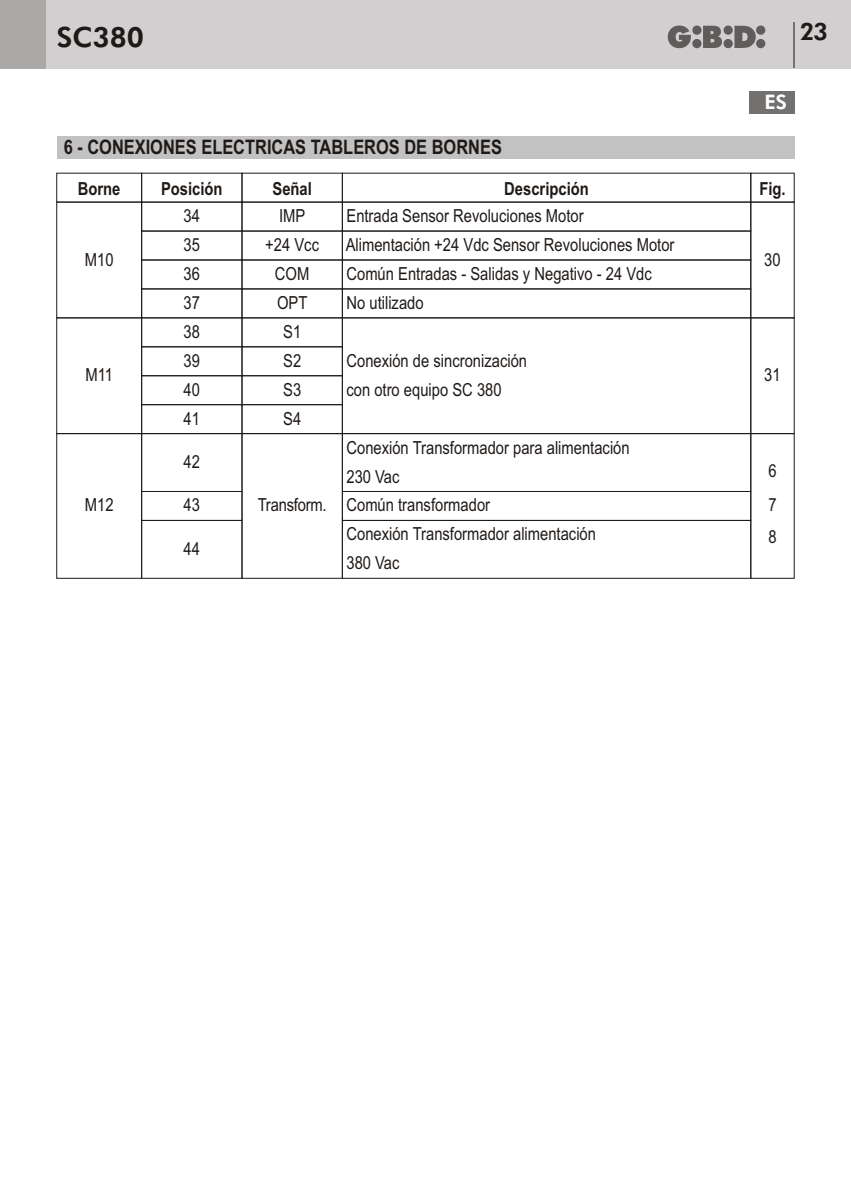
<style>
.page{position:relative;width:851px;height:1191px;background:#fff}
.page>*{position:absolute;margin:0;border:0;box-sizing:border-box;transform-origin:0 0}
.t1{font:800 28px "Futura BT";color:#1f1a17}
.t2{font:800 24px "Futura BT";color:#1f1a17}
.t3{font:700 20px "Arial Narrow";color:#1f1a17}
.t4{font:800 20px "Futura BT";color:#fff}
.t5{font:18px/29px "Arial Narrow";color:#1f1a17}
.t6{font:700 18px "Arial Narrow";color:#1f1a17}
</style>
<div class="page">
<div style="left:0;top:0;width:850px;height:68px;background:#d1cfcf"></div>
<div style="left:0;top:0;width:45px;height:68px;background:#aba8a8"></div>
<svg style="left:667px;top:26px;width:98px;height:22px"></svg>
<hr style="left:793px;top:23px;width:2px;height:45px;background:#737070">
<div style="left:748px;top:91px;width:46px;height:22px;background:#737070"></div>
<div style="left:141px;top:202px;width:101px;height:29px;border:1px solid #1f1a17"></div>
<div style="left:242px;top:202px;width:100px;height:29px;border:1px solid #1f1a17"></div>
<div style="left:342px;top:202px;width:408px;height:29px;border:1px solid #1f1a17"></div>
<div style="left:56px;top:202px;width:86px;height:116px;border:1px solid #1f1a17"></div>
<div style="left:141px;top:231px;width:101px;height:29px;border:1px solid #1f1a17"></div>
<div style="left:242px;top:231px;width:100px;height:29px;border:1px solid #1f1a17"></div>
<div style="left:342px;top:231px;width:408px;height:29px;border:1px solid #1f1a17"></div>
<div style="left:141px;top:260px;width:101px;height:29px;border:1px solid #1f1a17"></div>
<div style="left:242px;top:260px;width:100px;height:29px;border:1px solid #1f1a17"></div>
<div style="left:342px;top:260px;width:408px;height:29px;border:1px solid #1f1a17"></div>
<div style="left:141px;top:289px;width:101px;height:29px;border:1px solid #1f1a17"></div>
<div style="left:242px;top:289px;width:100px;height:29px;border:1px solid #1f1a17"></div>
<div style="left:342px;top:289px;width:408px;height:29px;border:1px solid #1f1a17"></div>
<div style="left:750px;top:202px;width:44px;height:116px;border:1px solid #1f1a17"></div>
<div style="left:56px;top:318px;width:86px;height:116px;border:1px solid #1f1a17"></div>
<div style="left:141px;top:346px;width:101px;height:30px;border:1px solid #1f1a17"></div>
<div style="left:242px;top:346px;width:100px;height:30px;border:1px solid #1f1a17"></div>
<div style="left:141px;top:375px;width:101px;height:30px;border:1px solid #1f1a17"></div>
<div style="left:242px;top:375px;width:100px;height:30px;border:1px solid #1f1a17"></div>
<div style="left:141px;top:404px;width:101px;height:30px;border:1px solid #1f1a17"></div>
<div style="left:242px;top:404px;width:100px;height:30px;border:1px solid #1f1a17"></div>
<div style="left:750px;top:318px;width:44px;height:116px;border:1px solid #1f1a17"></div>
<div style="left:56px;top:433px;width:86px;height:145px;border:1px solid #1f1a17"></div>
<div style="left:141px;top:433px;width:101px;height:59px;border:1px solid #1f1a17"></div>
<div style="left:242px;top:433px;width:100px;height:145px;border:1px solid #1f1a17"></div>
<div style="left:342px;top:433px;width:408px;height:59px;border:1px solid #1f1a17"></div>
<div style="left:141px;top:491px;width:101px;height:29px;border:1px solid #1f1a17"></div>
<div style="left:750px;top:433px;width:44px;height:145px;border:1px solid #1f1a17"></div>
<div style="left:342px;top:491px;width:408px;height:29px;border:1px solid #1f1a17"></div>
<div style="left:342px;top:520px;width:408px;height:58px;border:1px solid #1f1a17"></div>
<div style="left:141px;top:520px;width:101px;height:58px;border:1px solid #1f1a17"></div>
<div style="left:57px;top:136px;width:737px;height:23px;background:#c2c2c2"></div>
<h1 class="t1" style="left:57px;top:26px;width:89px">SC380</h1>
<h2 class="t2" style="left:799px;top:22px;width:29px">23</h2>
<p class="t3" style="left:64px;top:140px;width:439px">6 - CONEXIONES ELECTRICAS TABLEROS DE BORNES</p>
<p class="t4" style="left:764px;top:94px;width:24px">ES</p>
<p class="t6" style="left:78px;top:182px;width:44px">Borne</p>
<p class="t6" style="left:161px;top:182px;width:63px">Posición</p>
<p class="t6" style="left:272px;top:182px;width:41px">Señal</p>
<p class="t6" style="left:504px;top:182px;width:86px">Descripción</p>
<p class="t6" style="left:759px;top:182px;width:28px">Fig.</p>
<p class="t5" style="left:183px;top:203px;width:18px">34</p>
<p class="t5" style="left:279px;top:203px;width:28px">IMP</p>
<p class="t5" style="left:346px;top:203px;width:239px">Entrada Sensor Revoluciones Motor</p>
<p class="t5" style="left:183px;top:232px;width:18px">35</p>
<p class="t5" style="left:265px;top:232px;width:55px">+24 Vcc</p>
<p class="t5" style="left:345px;top:232px;width:330px">Alimentación +24 Vdc Sensor Revoluciones Motor</p>
<p class="t5" style="left:183px;top:261px;width:18px">36</p>
<p class="t5" style="left:275px;top:261px;width:36px">COM</p>
<p class="t5" style="left:346px;top:261px;width:307px">Común Entradas - Salidas y Negativo - 24 Vdc</p>
<p class="t5" style="left:183px;top:290px;width:18px">37</p>
<p class="t5" style="left:277px;top:290px;width:32px">OPT</p>
<p class="t5" style="left:346px;top:290px;width:79px">No utilizado</p>
<p class="t5" style="left:85px;top:246px;width:30px">M10</p>
<p class="t5" style="left:764px;top:246px;width:18px">30</p>
<p class="t5" style="left:183px;top:319px;width:18px">38</p>
<p class="t5" style="left:283px;top:319px;width:20px">S1</p>
<p class="t5" style="left:183px;top:347px;width:18px">39</p>
<p class="t5" style="left:283px;top:347px;width:20px">S2</p>
<p class="t5" style="left:183px;top:376px;width:18px">40</p>
<p class="t5" style="left:283px;top:376px;width:20px">S3</p>
<p class="t5" style="left:183px;top:405px;width:18px">41</p>
<p class="t5" style="left:283px;top:405px;width:20px">S4</p>
<p class="t5" style="left:346px;top:347px;width:182px">Conexión de sincronización</p>
<p class="t5" style="left:85px;top:362px;width:29px">M11</p>
<p class="t5" style="left:764px;top:362px;width:18px">31</p>
<p class="t5" style="left:346px;top:376px;width:157px">con otro equipo SC 380</p>
<p class="t5" style="left:183px;top:449px;width:18px">42</p>
<p class="t5" style="left:85px;top:492px;width:30px">M12</p>
<p class="t5" style="left:183px;top:492px;width:18px">43</p>
<p class="t5" style="left:257px;top:492px;width:70px">Transform.</p>
<p class="t5" style="left:183px;top:536px;width:18px">44</p>
<p class="t5" style="left:346px;top:434px;width:285px">Conexión Transformador para alimentación</p>
<p class="t5" style="left:346px;top:463px;width:251px">230 Vac<br>Común transformador<br>Conexión Transformador alimentación<br>380 Vac</p>
<p class="t5" style="left:768px;top:457px;width:10px">6</p>
<p class="t5" style="left:768px;top:490px;width:10px;line-height:32.4px">7<br>8</p>
</div>
